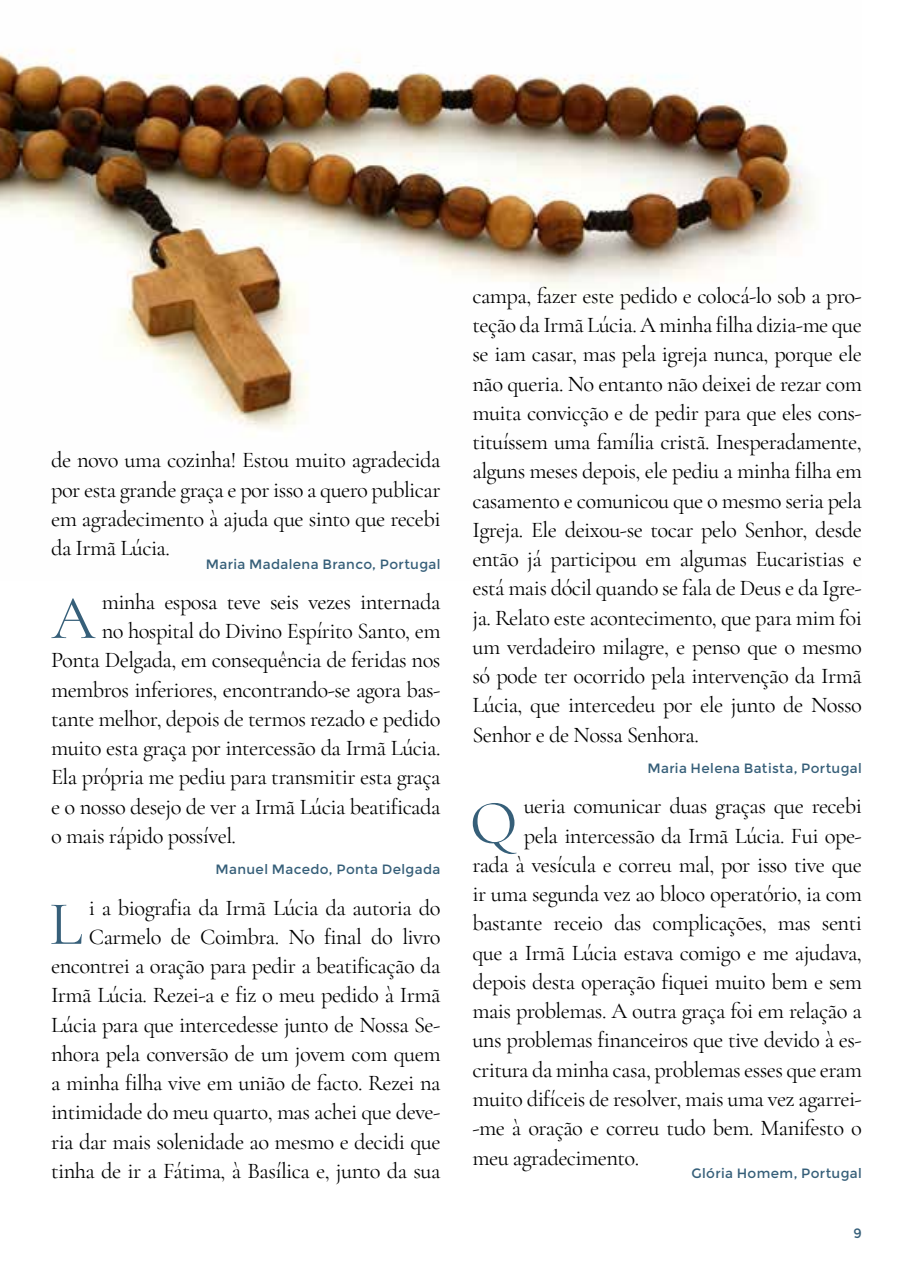
<style>
.page{position:relative;width:913px;height:1276px;background:#fff}
.page>*{position:absolute;margin:0;border:0;box-sizing:border-box;transform-origin:0 0}
.t1{font:62.32px "Cormorant Garamond";color:#365f79}
.t2{font:22.5px/29.2px "Cormorant Garamond";letter-spacing:-.025em;color:#000;text-align:justify}
.t3{font:13.5px "Montserrat";letter-spacing:.025em;color:#365f79}
</style>
<div class="page">
<img style="left:0;top:49px;width:815px;height:380px">
<p class="t2" style="left:51px;top:445px;width:391px">de novo uma cozinha! Estou muito agradecida por esta grande graça e por isso a quero publicar em agradecimento à ajuda que sinto que recebi da Irmã Lúcia.</p>
<p class="t3" style="left:206px;top:556px;width:236px">Maria Madalena Branco, Portugal</p>
<h1 class="t1" style="left:52px;top:580px;width:45px">A</h1>
<p class="t2" style="left:102px;top:587px;width:340px">minha esposa teve seis vezes internada</p>
<p class="t2" style="left:102px;top:616px;width:340px">no hospital do Divino Espírito Santo, em</p>
<p class="t2" style="left:51px;top:645px;width:391px">Ponta Delgada, em consequência de feridas nos</p>
<p class="t2" style="left:51px;top:675px;width:391px">membros inferiores, encontrando-se agora bas-</p>
<p class="t2" style="left:51px;top:704px;width:391px">tante melhor, depois de termos rezado e pedido</p>
<p class="t2" style="left:51px;top:733px;width:391px">muito esta graça por intercessão da Irmã Lúcia.</p>
<p class="t2" style="left:51px;top:762px;width:391px">Ela própria me pediu para transmitir esta graça</p>
<p class="t2" style="left:51px;top:792px;width:391px">e o nosso desejo de ver a Irmã Lúcia beatificada</p>
<p class="t2" style="left:51px;top:821px;width:186px">o mais rápido possível.</p>
<p class="t3" style="left:215px;top:862px;width:226px">Manuel Macedo, Ponta Delgada</p>
<h1 class="t1" style="left:49px;top:886px;width:35px">L</h1>
<p class="t2" style="left:51px;top:892px;width:391px;text-align:right">i a biografia da Irmã Lúcia da autoria do Carmelo de Coimbra. No final do livro encontrei a oração para pedir a beatificação da Irmã Lúcia. Rezei-a e fiz o meu pedido à Irmã Lúcia para que intercedesse junto de Nossa Se&shy;nhora pela conversão de um jovem com quem a minha filha vive em união de facto. Rezei na intimidade do meu quarto, mas achei que deve&shy;ria dar mais solenidade ao mesmo e decidi que tinha de ir a Fátima, à Basílica e, junto da sua</p>
<p class="t2" style="left:472px;top:281px;width:391px">campa, fazer este pedido e colocá-lo sob a pro&shy;teção da Irmã Lúcia. A minha filha dizia-me que se iam casar, mas pela igreja nunca, porque ele não queria. No entanto não deixei de rezar com muita convicção e de pedir para que eles cons&shy;tituíssem uma família cristã. Inesperadamente, alguns meses depois, ele pediu a minha filha em casamento e comunicou que o mesmo seria pela Igreja. Ele deixou-se tocar pelo Senhor, desde então já participou em algumas Eucaristias e está mais dócil quando se fala de Deus e da Igre&shy;ja. Relato este acontecimento, que para mim foi um verdadeiro milagre, e penso que o mesmo só pode ter ocorrido pela intervenção da Irmã Lúcia, que intercedeu por ele junto de Nosso Senhor e de Nossa Senhora.</p>
<p class="t3" style="left:647px;top:760px;width:216px">Maria Helena Batista, Portugal</p>
<h1 class="t1" style="left:469px;top:785px;width:49px">Q</h1>
<p class="t2" style="left:523px;top:791px;width:339px">ueria comunicar duas graças que recebi</p>
<p class="t2" style="left:523px;top:821px;width:339px">pela intercessão da Irmã Lúcia. Fui ope-</p>
<p class="t2" style="left:472px;top:850px;width:391px">rada à vesícula e correu mal, por isso tive que</p>
<p class="t2" style="left:472px;top:879px;width:391px">ir uma segunda vez ao bloco operatório, ia com</p>
<p class="t2" style="left:472px;top:908px;width:391px">bastante receio das complicações, mas senti</p>
<p class="t2" style="left:472px;top:938px;width:391px">que a Irmã Lúcia estava comigo e me ajudava,</p>
<p class="t2" style="left:472px;top:967px;width:391px">depois desta operação fiquei muito bem e sem</p>
<p class="t2" style="left:472px;top:996px;width:391px">mais problemas. A outra graça foi em relação a</p>
<p class="t2" style="left:472px;top:1025px;width:391px">uns problemas financeiros que tive devido à es-</p>
<p class="t2" style="left:472px;top:1055px;width:391px">critura da minha casa, problemas esses que eram</p>
<p class="t2" style="left:472px;top:1084px;width:391px">muito difíceis de resolver, mais uma vez agarrei-</p>
<p class="t2" style="left:472px;top:1113px;width:391px">-me à oração e correu tudo bem. Manifesto o</p>
<p class="t2" style="left:472px;top:1142px;width:168px">meu agradecimento.</p>
<p class="t3" style="left:691px;top:1165px;width:172px">Glória Homem, Portugal</p>
<p class="t3" style="left:853px;top:1225px;width:10px">9</p>
</div>
